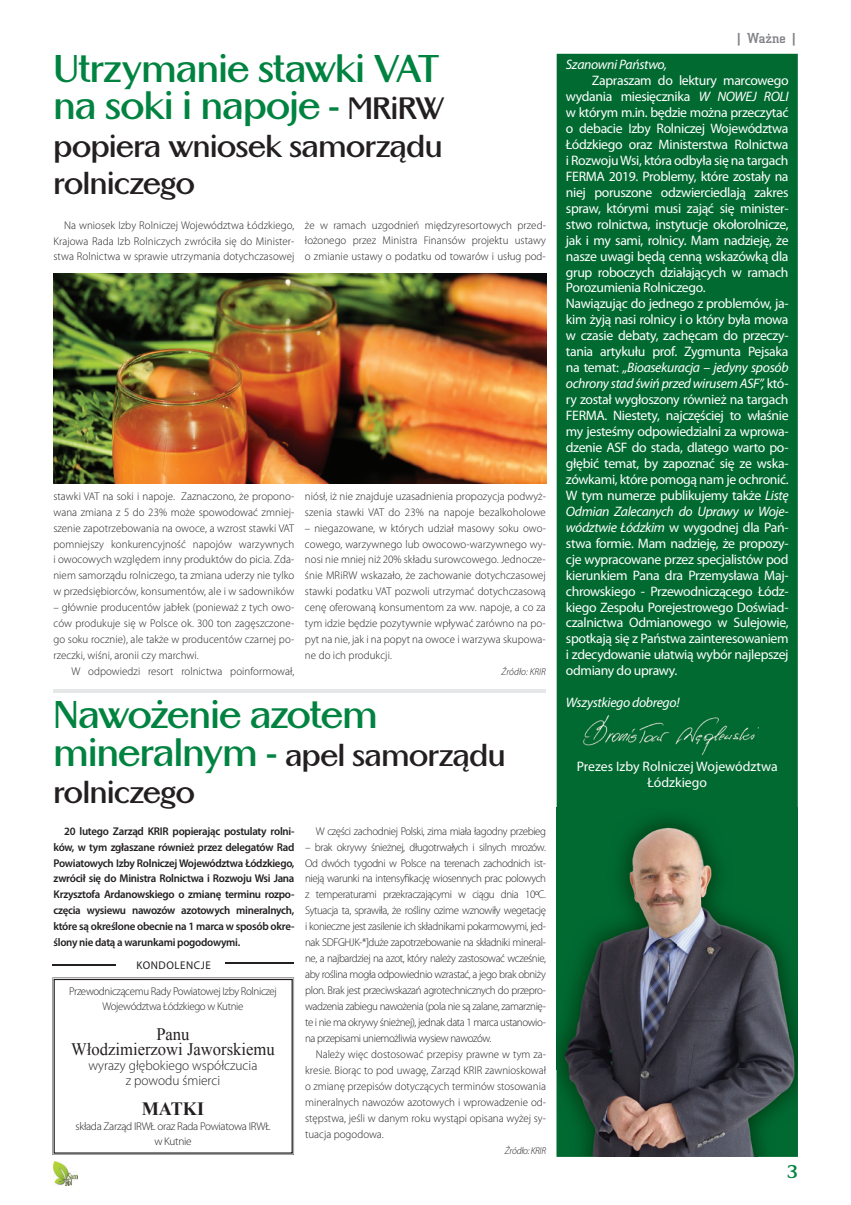
<style>
.page{position:relative;width:851px;height:1205px;background:#fff}
.page>*{position:absolute;margin:0;border:0;box-sizing:border-box;transform-origin:0 0}
.t1{font:700 37.5px/37.5px "Altrincham";letter-spacing:-.04em;color:#008340}
.t2{font:700 30px/37.5px "Altrincham";letter-spacing:-.035em;color:#231f20}
.t3{font:700 18.75px "Times New Roman";color:#231f20}
.t4{font:17.5px/15px "Times New Roman";color:#231f20;text-align:center;scale:.95 1}
.t5{font:700 17.5px "Altrincham";color:#008340}
.t6{font:500 15px "City DEE";letter-spacing:.015em;color:#808285}
.t7{font:13.75px/16px "Myriad Pro";letter-spacing:-.025em;color:#fff}
.t8{font:300 13.75px/15px "Myriad Pro";color:#231f20;text-align:center}
.t9{font:13.75px/16px "Myriad Pro";color:#fff;text-align:center}
.t10{font:italic 13.75px "Myriad Pro";letter-spacing:-.025em;color:#fff}
.t11{font:300 11.25px/16px "Myriad Pro";letter-spacing:.005em;color:#231f20;text-align:justify}
.t12{font:600 11.25px/16px "Myriad Pro";letter-spacing:-.025em;color:#231f20;text-align:justify}
.t13{font:300 11.25px/15px "Myriad Pro";letter-spacing:-.03em;color:#231f20;text-align:center}
.t14{font:300 11.25px "Myriad Pro";letter-spacing:-.035em;color:#231f20}
.t15{font:11.25px "Myriad Pro";letter-spacing:.05em;color:#231f20}
.t16{font:italic 300 10px "Myriad Pro";letter-spacing:-.015em;color:#231f20}
.t17{font:italic 300 10px "Myriad Pro";letter-spacing:.005em;color:#231f20}
.s1{font-size:30px;color:#231f20}
.s2{font-size:37.5px;color:#008340}
.s3{font-style:italic}
</style>
<div class="page">
<img style="left:53px;top:1161px;width:25px;height:24px">
<img style="left:54px;top:273px;width:492px;height:211px">
<div style="left:556px;top:54px;width:241px;height:753px;background:#006a31"></div>
<img style="left:558px;top:807px;width:238px;height:348px">
<img style="left:556px;top:807px;width:2px;height:262px">
<img style="left:796px;top:807px;width:1px;height:262px">
<img style="left:556px;top:1069px;width:40px;height:87px">
<img style="left:757px;top:1069px;width:40px;height:87px">
<img style="left:596px;top:1155px;width:161px;height:1px">
<img style="left:583px;top:715px;width:175px;height:40px">
<svg style="left:52px;top:977px;width:242px;height:178px"></svg>
<svg style="left:54px;top:979px;width:239px;height:174px"></svg>
<hr style="left:52px;top:964px;width:63px;height:1px;background:#231f20">
<hr style="left:225px;top:962px;width:68px;height:1px;background:#231f20">
<hr style="left:53px;top:689px;width:493px;height:4px;background:#e6e7e9">
<h1 class="t1" style="left:53px;top:50px;width:393px">Utrzymanie stawki VAT na soki i napoje - <span class="s1">MRiRW</span></h1>
<h2 class="t2" style="left:53px;top:127px;width:391px">popiera wniosek samorządu rolniczego</h2>
<p class="t11" style="left:53px;top:217px;width:242px;text-indent:11px">Na wniosek Izby Rolniczej Województwa Łódzkiego, Krajowa Rada Izb Rolniczych zwróciła się do Minister&shy;stwa Rolnictwa w sprawie utrzymania dotychczasowej</p>
<p class="t11" style="left:305px;top:217px;width:242px">że w ramach uzgodnień międzyresortowych przed&shy;łożonego przez Ministra Finansów projektu ustawy o zmianie ustawy o podatku od towarów i usług pod-</p>
<p class="t11" style="left:53px;top:488px;width:242px">stawki VAT na soki i napoje. Zaznaczono, że propono&shy;wana zmiana z 5 do 23% może spowodować zmniej&shy;szenie zapotrzebowania na owoce, a wzrost stawki VAT pomniejszy konkurencyjność napojów warzywnych i owocowych względem inny produktów do picia. Zda&shy;niem samorządu rolniczego, ta zmiana uderzy nie tylko w przedsiębiorców, konsumentów, ale i w sadowników</p>
<p class="t11" style="left:53px;top:600px;width:242px">– głównie producentów jabłek (ponieważ z tych owo&shy;ców produkuje się w Polsce ok. 300 ton zagęszczone&shy;go soku rocznie), ale także w producentów czarnej po&shy;rzeczki, wiśni, aronii czy marchwi.</p>
<p class="t11" style="left:71px;top:663px;width:224px">W odpowiedzi resort rolnictwa poinformował,</p>
<p class="t11" style="left:305px;top:488px;width:242px">niósł, iż nie znajduje uzasadnienia propozycja podwyż&shy;szenia stawki VAT do 23% na napoje bezalkoholowe</p>
<p class="t11" style="left:305px;top:520px;width:242px">– niegazowane, w których udział masowy soku owo&shy;cowego, warzywnego lub owocowo-warzywnego wy&shy;nosi nie mniej niż 20% składu surowcowego. Jednocze&shy;śnie MRiRW wskazało, że zachowanie dotychczasowej stawki podatku VAT pozwoli utrzymać dotychczasową cenę oferowaną konsumentom za ww. napoje, a co za tym idzie będzie pozytywnie wpływać zarówno na po&shy;pyt na nie, jak i na popyt na owoce i warzywa skupowa&shy;ne do ich produkcji.</p>
<p class="t17" style="left:501px;top:666px;width:46px">Źródło: KRIR</p>
<h1 class="t1" style="left:53px;top:696px;width:326px">Nawożenie azotem</h1>
<h2 class="t2" style="left:53px;top:736px;width:454px"><span class="s2">mineralnym -</span> apel samorządu rolniczego</h2>
<p class="t12" style="left:54px;top:822px;width:242px;text-indent:11px">20 lutego Zarząd KRIR popierając postulaty rolni&shy;ków, w tym zgłaszane również przez delegatów Rad Powiatowych Izby Rolniczej Województwa Łódzkiego, zwrócił się do Ministra Rolnictwa i Rozwoju Wsi Jana Krzysztofa Ardanowskiego o zmianę terminu rozpo&shy;częcia wysiewu nawozów azotowych mineralnych, które są określone obecnie na 1 marca w sposób okre&shy;ślony nie datą a warunkami pogodowymi.</p>
<p class="t14" style="left:316px;top:824px;width:232px">W części zachodniej Polski, zima miała łagodny przebieg</p>
<p class="t11" style="left:305px;top:839px;width:242px">– brak okrywy śnieżnej, długotrwałych i silnych mrozów.<br>Od dwóch tygodni w Polsce na terenach zachodnich ist&shy;nieją warunki na intensyfikację wiosennych prac polowych z temperaturami przekraczającymi w ciągu dnia 10ºC.<br>Sytuacja ta, sprawiła, że rośliny ozime wznowiły wegetację i konieczne jest zasilenie ich składnikami pokarmowymi, jed&shy;nak SDFGHJK-*]duże zapotrzebowanie na składniki mineral&shy;ne, a najbardziej na azot, który należy zastosować wcześnie, aby roślina mogła odpowiednio wzrastać, a jego brak obniży plon. Brak jest przeciwskazań agrotechnicznych do przepro&shy;wadzenia zabiegu nawożenia (pola nie są zalane, zamarznię&shy;te i nie ma okrywy śnieżnej), jednak data 1 marca ustanowio&shy;na przepisami uniemożliwia wysiew nawozów.</p>
<p class="t11" style="left:305px;top:1046px;width:242px;text-indent:11px">Należy więc dostosować przepisy prawne w tym za&shy;kresie. Biorąc to pod uwagę, Zarząd KRIR zawnioskował o zmianę przepisów dotyczących terminów stosowania mineralnych nawozów azotowych i wprowadzenie od&shy;stępstwa, jeśli w danym roku wystąpi opisana wyżej sy&shy;tuacja pogodowa.</p>
<p class="t16" style="left:505px;top:1145px;width:43px">Źródło: KRIR</p>
<p class="t15" style="left:136px;top:958px;width:76px">KONDOLENCJE</p>
<p class="t13" style="left:69px;top:984px;width:209px">Przewodniczącemu Rady Powiatowej Izby Rolniczej<br>Województwa Łódzkiego w Kutnie</p>
<h3 class="t4" style="left:71px;top:1026px;width:216px">Panu<br>Włodzimierzowi Jaworskiemu</h3>
<p class="t8" style="left:88px;top:1058px;width:170px">wyrazy głębokiego współczucia z powodu śmierci</p>
<h3 class="t3" style="left:142px;top:1096px;width:64px">MATKI</h3>
<p class="t13" style="left:75px;top:1119px;width:196px">składa Zarząd IRWŁ oraz Rada Powiatowa IRWŁ w Kutnie</p>
<h3 class="t6" style="left:734px;top:30px;width:64px">| Wazne |</h3>
<p class="t10" style="left:566px;top:56px;width:103px">Szanowni Państwo,</p>
<p class="t7" style="left:566px;top:72px;width:224px;text-indent:26px">Zapraszam do lektury marcowego wydania miesięcznika <span class="s3">W NOWEJ ROLI </span>w którym m.in. będzie można przeczytać o debacie Izby Rolniczej Województwa Łódzkiego oraz Ministerstwa Rolnictwa i Rozwoju Wsi, która odbyła się na targach FERMA 2019. Problemy, które zostały na niej poruszone odzwierciedlają zakres spraw, którymi musi zająć się minister&shy;stwo rolnictwa, instytucje okołorolnicze, jak i my sami, rolnicy. Mam nadzieję, że nasze uwagi będą cenną wskazówką dla grup roboczych działających w ramach Porozumienia Rolniczego.<br>Nawiązując do jednego z problemów, ja&shy;kim żyją nasi rolnicy i o który była mowa w czasie debaty, zachęcam do przeczy&shy;tania artykułu prof. Zygmunta Pejsaka na temat: <span class="s3">„Bioasekuracja – jedyny sposób ochrony stad świń przed wirusem ASF”,</span> któ&shy;ry został wygłoszony również na targach FERMA. Niestety, najczęściej to właśnie my jesteśmy odpowiedzialni za wprowa&shy;dzenie ASF do stada, dlatego warto po&shy;głębić temat, by zapoznać się ze wska&shy;zówkami, które pomogą nam je ochronić.<br>W tym numerze publikujemy także <span class="s3">Listę Odmian Zalecanych do Uprawy w Woje&shy;wództwie Łódzkim</span> w wygodnej dla Pań&shy;stwa formie. Mam nadzieję, że propozy&shy;cje wypracowane przez specjalistów pod kierunkiem Pana dra Przemysława Maj&shy;chrowskiego - Przewodniczącego Łódz&shy;kiego Zespołu Porejestrowego Doświad&shy;czalnictwa Odmianowego w Sulejowie, spotkają się z Państwa zainteresowaniem i zdecydowanie ułatwią wybór najlepszej odmiany do uprawy.</p>
<p class="t10" style="left:566px;top:694px;width:115px">Wszystkiego dobrego!</p>
<p class="t9" style="left:576px;top:758px;width:203px">Prezes Izby Rolniczej Województwa<br>Łódzkiego</p>
<h3 class="t5" style="left:787px;top:1161px;width:12px">3</h3>
</div>
